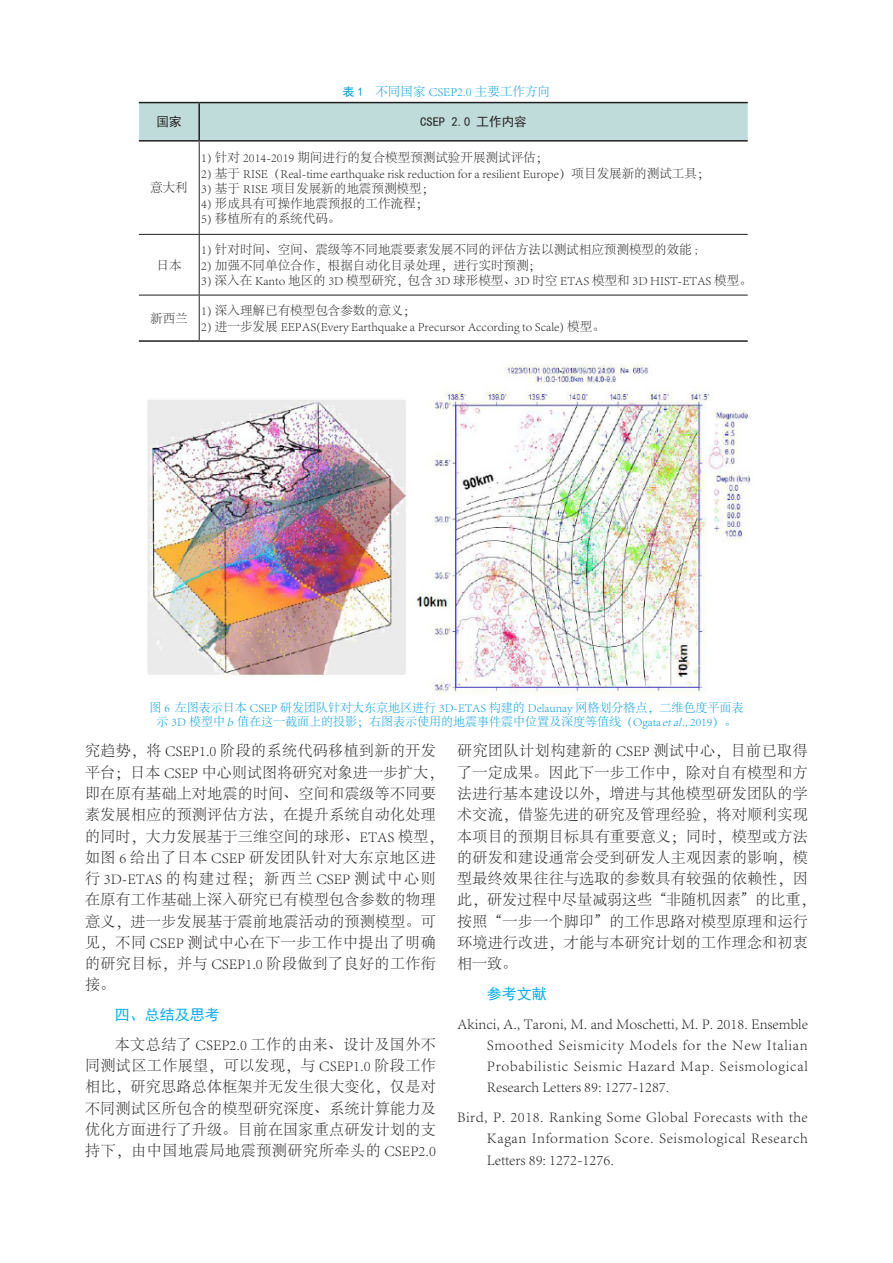
<style>
.page{position:relative;width:893px;height:1263px;background:#fff}
.page>*{position:absolute;margin:0;border:0;box-sizing:border-box;transform-origin:0 0}
.正文{font:300 15px/21.3px "Adobe Song Std";letter-spacing:.02em;color:#231f20;text-align:justify}
.正文-2{font:15px "Sim Hei";color:#00aeef}
.表格{font:300 12.6px "Adobe Song Std";color:#231f20}
.表名称{font:300 12.6px "Adobe Song Std";color:#009dde}
.表格-2{font:12.6px "Sim Hei";color:#231f20}
.表名称-2{font:300 12px/14.4px "Adobe Song Std";color:#009dde;text-align:center}
.s1{font-family:"Sim Hei";font-weight:400;font-size:12px}
.s2{font-style:italic}
</style>
<div class="page">
<img style="left:147px;top:364px;width:604px;height:332px">
<div style="left:139px;top:103px;width:609px;height:37px;background:#bfdcda"></div>
<hr style="left:139px;top:234px;width:60px;height:1px;background:#231f20">
<hr style="left:139px;top:102px;width:60px;height:1px;background:#231f20">
<hr style="left:139px;top:140px;width:60px;height:2px;background:#231f20">
<hr style="left:139px;top:295px;width:60px;height:1px;background:#231f20">
<hr style="left:199px;top:295px;width:1px;height:45px;background:#231f20">
<hr style="left:139px;top:340px;width:60px;height:2px;background:#231f20">
<hr style="left:199px;top:340px;width:549px;height:2px;background:#231f20">
<hr style="left:199px;top:142px;width:1px;height:92px;background:#231f20">
<hr style="left:199px;top:234px;width:549px;height:1px;background:#231f20">
<hr style="left:199px;top:235px;width:1px;height:60px;background:#231f20">
<hr style="left:199px;top:295px;width:549px;height:1px;background:#231f20">
<hr style="left:199px;top:102px;width:549px;height:1px;background:#231f20">
<hr style="left:198px;top:103px;width:2px;height:37px;background:#231f20">
<hr style="left:199px;top:140px;width:549px;height:2px;background:#231f20">
<p class="表名称" style="left:342px;top:85px;width:209px"><span class="s1">表 1</span> 不同国家 CSEP2.0 主要工作方向</p>
<p class="表格-2" style="left:156px;top:115px;width:27px">国家</p>
<p class="表格-2" style="left:420px;top:115px;width:108px">CSEP 2.0 工作内容</p>
<p class="表格" style="left:150px;top:181px;width:39px">意大利</p>
<p class="表格" style="left:156px;top:258px;width:27px">日本</p>
<p class="表格" style="left:150px;top:311px;width:39px">新西兰</p>
<p class="表格" style="left:201px;top:151px;width:348px">1) 针对 2014-2019 期间进行的复合模型预测试验开展测试评估；</p>
<p class="表格" style="left:201px;top:166px;width:510px">2) 基于 RISE（Real-time earthquake risk reduction for a resilient Europe）项目发展新的测试工具；</p>
<p class="表格" style="left:201px;top:181px;width:234px">3) 基于 RISE 项目发展新的地震预测模型；</p>
<p class="表格" style="left:201px;top:196px;width:228px">4) 形成具有可操作地震预报的工作流程；</p>
<p class="表格" style="left:201px;top:211px;width:141px">5) 移植所有的系统代码。</p>
<p class="表格" style="left:201px;top:242px;width:498px">1) 针对时间、空间、震级等不同地震要素发展不同的评估方法以测试相应预测模型的效能 ;</p>
<p class="表格" style="left:201px;top:258px;width:341px">2) 加强不同单位合作，根据自动化目录处理，进行实时预测；</p>
<p class="表格" style="left:201px;top:274px;width:552px">3) 深入在 Kanto 地区的 3D 模型研究，包含 3D 球形模型、3D 时空 ETAS 模型和 3D HIST-ETAS 模型。</p>
<p class="表格" style="left:201px;top:304px;width:216px">1) 深入理解已有模型包含参数的意义；</p>
<p class="表格" style="left:201px;top:319px;width:405px">2) 进一步发展 EEPAS(Every Earthquake a Precursor According to Scale) 模型。</p>
<p class="表名称-2" style="left:149px;top:700px;width:595px">图 6 左图表示日本 CSEP 研发团队针对大东京地区进行 3D-ETAS 构建的 Delaunay 网格划分格点，二维色度平面表示 3D 模型中<span class="s2">b</span>值在这一截面上的投影；右图表示使用的地震事件震中位置及深度等值线（Ogata <span class="s2">etal</span>., 2019）。</p>
<p class="正文" style="left:85px;top:741px;width:360px;text-align:left">究趋势，将 CSEP1.0 阶段的系统代码移植到新的开发平台；日本 CSEP 中心则试图将研究对象进一步扩大，即在原有基础上对地震的时间、空间和震级等不同要素发展相应的预测评估方法，在提升系统自动化处理的同时，大力发展基于三维空间的球形、ETAS 模型，如图 6 给出了日本 CSEP 研发团队针对大东京地区进行 3D-ETAS 的构建过程；新西兰 CSEP 测试中心则在原有工作基础上深入研究已有模型包含参数的物理意义，进一步发展基于震前地震活动的预测模型。可见，不同 CSEP 测试中心在下一步工作中提出了明确的研究目标，并与 CSEP1.0 阶段做到了良好的工作衔接。</p>
<p class="正文-2" style="left:115px;top:1007px;width:106px">四、总结及思考</p>
<p class="正文" style="left:85px;top:1034px;width:352px;text-indent:30px">本文总结了 CSEP2.0 工作的由来、设计及国外不同测试区工作展望，可以发现，与 CSEP1.0 阶段工作相比，研究思路总体框架并无发生很大变化，仅是对不同测试区所包含的模型研究深度、系统计算能力及优化方面进行了升级。目前在国家重点研发计划的支持下，由中国地震局地震预测研究所牵头的 CSEP2.0</p>
<p class="正文" style="left:457px;top:741px;width:360px;text-align:left">研究团队计划构建新的 CSEP 测试中心，目前已取得了一定成果。因此下一步工作中，除对自有模型和方法进行基本建设以外，增进与其他模型研发团队的学术交流，借鉴先进的研究及管理经验，将对顺利实现本项目的预期目标具有重要意义；同时，模型或方法的研发和建设通常会受到研发人主观因素的影响，模型最终效果往往与选取的参数具有较强的依赖性，因此，研发过程中尽量减弱这些“非随机因素”的比重，按照“一步一个脚印”的工作思路对模型原理和运行环境进行改进，才能与本研究计划的工作理念和初衷相一致。</p>
<p class="正文-2" style="left:487px;top:986px;width:61px">参考文献</p>
<p class="正文" style="left:487px;top:1013px;width:323px;text-indent:-30px">Akinci, A., Taroni, M. and Moschetti, M. P. 2018. Ensemble Smoothed Seismicity Models for the New Italian Probabilistic Seismic Hazard Map. Seismological Research Letters 89: 1277-1287.</p>
<p class="正文" style="left:487px;top:1107px;width:322px;text-indent:-30px">Bird, P. 2018. Ranking Some Global Forecasts with the Kagan Information Score. Seismological Research Letters 89: 1272-1276.</p>
</div>
